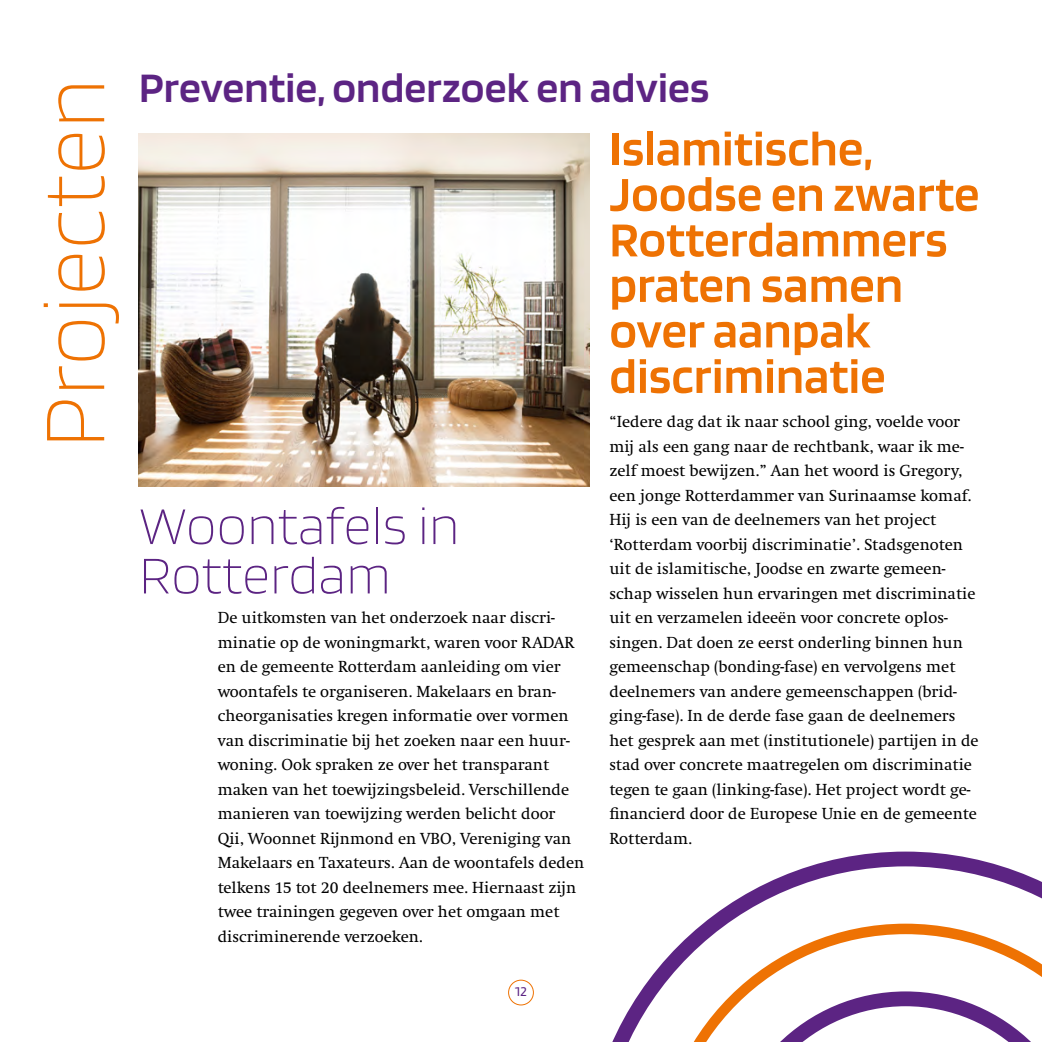
<style>
.page{position:relative;width:1042px;height:1042px;background:#fff}
.page>*{position:absolute;margin:0;border:0;box-sizing:border-box;transform-origin:0 0}
.t1{font:200 91.17px "Blinker";letter-spacing:.005em;color:#ee7203}
.tussenkop_radar{font:200 55.12px "Blinker";letter-spacing:.005em;color:#5c2483}
.tussenkop_radar-2{font:600 50.75px/45.5px "Blinker";letter-spacing:.005em;color:#ee7203}
.tussenkop_radar-3{font:600 43.75px "Blinker";letter-spacing:.005em;color:#5c2483}
.body_radar{font:16.62px/24.5px "Swift";color:#000}
.t2{font:14px "Blinker";color:#5c2483}
</style>
<div class="page">
<div style="left:508px;top:980px;width:26px;height:25px;border:1px solid #ee7203;border-radius:50%"></div>
<img style="left:138px;top:133px;width:451px;height:353px">
<svg style="left:612px;top:851px;width:430px;height:191px"></svg>
<p class="t1" style="left:29px;top:448px;width:372px;rotate:-90deg">Projecten</p>
<p class="tussenkop_radar-3" style="left:139px;top:65px;width:572px">Preventie, onderzoek en advies</p>
<p class="tussenkop_radar" style="left:139px;top:498px;width:322px">Woontafels in</p>
<p class="tussenkop_radar" style="left:139px;top:548px;width:253px">Rotterdam</p>
<p class="body_radar" style="left:218px;top:606px;width:368px">De uitkomsten van het onderzoek naar discri&shy;minatie op de woningmarkt, waren voor RADAR en de gemeente Rotterdam aanleiding om vier woontafels te organiseren. Makelaars en bran&shy;cheorganisaties kregen informatie over vormen van discriminatie bij het zoeken naar een huur&shy;woning. Ook spraken ze over het transparant maken van het toewijzingsbeleid. Verschillende manieren van toewijzing werden belicht door Qii, Woonnet Rijnmond en VBO, Vereniging van Makelaars en Taxateurs. Aan de woontafels deden telkens 15 tot 20 deelnemers mee. Hiernaast zijn twee trainingen gegeven over het omgaan met discriminerende verzoeken.</p>
<p class="t2" style="left:515px;top:984px;width:13px">12</p>
<p class="tussenkop_radar-2" style="left:609px;top:127px;width:371px">Islamitische,<br>Joodse en zwarte<br>Rotterdammers praten samen over aanpak</p>
<p class="tussenkop_radar-2" style="left:609px;top:354px;width:278px">discriminatie</p>
<p class="body_radar" style="left:609px;top:410px;width:371px">“Iedere dag dat ik naar school ging, voelde voor mij als een gang naar de rechtbank, waar ik me&shy;zelf moest bewijzen.” Aan het woord is Gregory, een jonge Rotterdammer van Surinaamse komaf.<br>Hij is een van de deelnemers van het project ‘Rotterdam voorbij discriminatie’. Stadsgenoten uit de islamitische, Joodse en zwarte gemeen&shy;schap wisselen hun ervaringen met discriminatie uit en verzamelen ideeën voor concrete oplos&shy;singen. Dat doen ze eerst onderling binnen hun gemeenschap (bonding-fase) en vervolgens met deelnemers van andere gemeenschappen (brid&shy;ging-fase). In de derde fase gaan de deelnemers het gesprek aan met (institutionele) partijen in de stad over concrete maatregelen om discriminatie tegen te gaan (linking-fase). Het project wordt ge&shy;financierd door de Europese Unie en de gemeente Rotterdam.</p>
</div>
